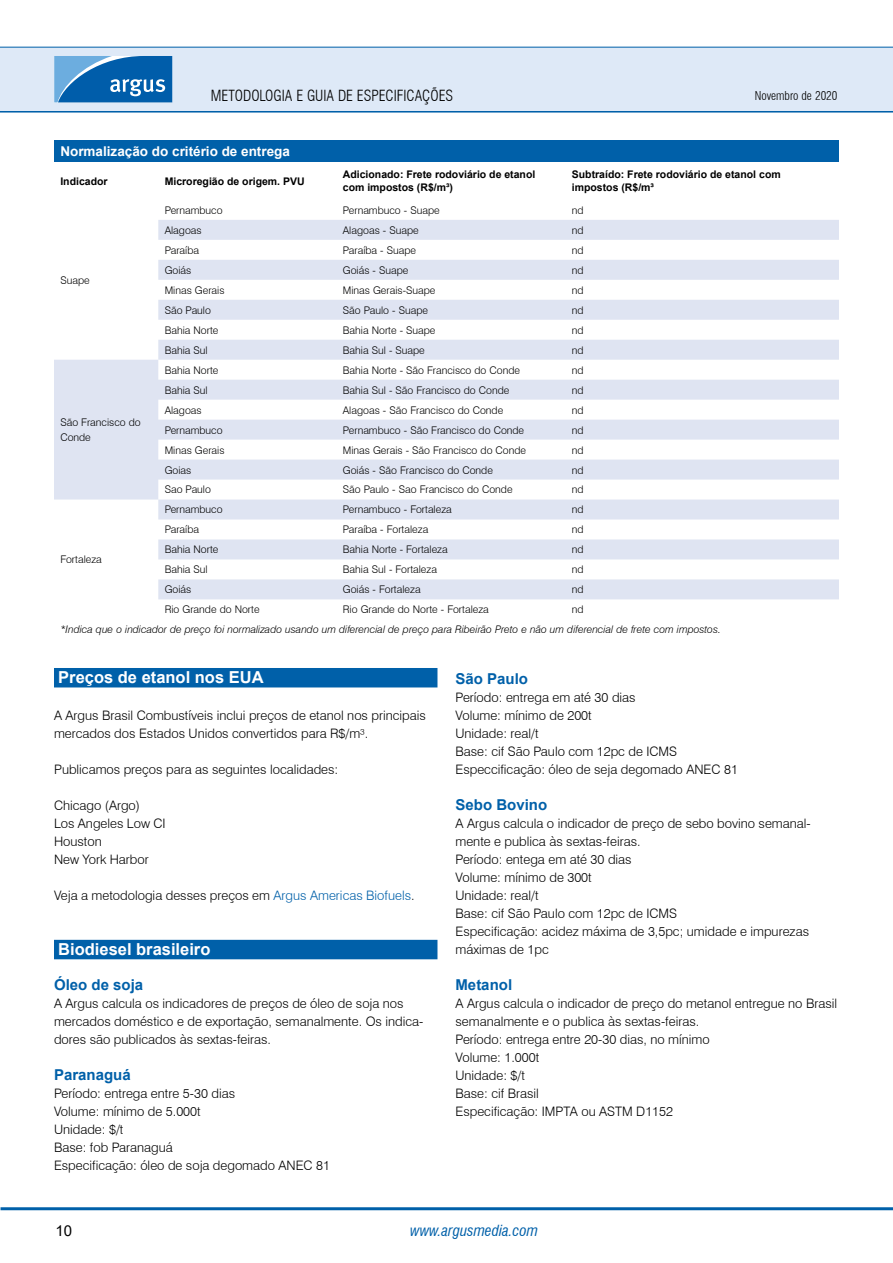
<style>
.page{position:relative;width:893px;height:1263px;background:#fff}
.page>*{position:absolute;margin:0;border:0;box-sizing:border-box;transform-origin:0 0}
.t1{font:700 16.5px "Arial";color:#fff}
.t2{font:700 15px "Arial";color:#0060a9}
.t3{font:300 condensed 15px "Swiss 721 BT";color:#000}
.t4{font:italic condensed 15px "Swiss 721 BT";color:#0060a9}
.t5{font:15px "Arial";color:#000}
.t6{font:700 13.5px "Arial";color:#fff}
.t7{font:300 13.05px/18px "Swiss 721 BT";color:#000}
.t8{font:300 condensed 12px "Swiss 721 BT";color:#000}
.t9{font:300 10.5px/15px "Swiss 721 BT";color:#000}
.t10{font:700 10.5px/12.6px "Arial";color:#000}
.t11{font:italic 300 10.5px "Swiss 721 BT";color:#000}
.s1{color:#0060a9}
</style>
<div class="page">
<hr style="left:0;top:110px;width:893px;height:3px;background:#0060a9">
<div style="left:0;top:47px;width:893px;height:64px;background:#dee9f7"></div>
<hr style="left:0;top:47px;width:893px;height:1px;background:#0060a9">
<svg style="left:54px;top:56px;width:118px;height:46px;background:#307dbd"></svg>
<hr style="left:1px;top:1207px;width:892px;height:3px;background:#0060a9">
<div style="left:54px;top:140px;width:785px;height:22px;background:#0060a9"></div>
<div style="left:158px;top:220px;width:681px;height:20px;background:#dfe4f2"></div>
<svg style="left:54px;top:260px;width:785px;height:339px"></svg>
<div style="left:54px;top:668px;width:383px;height:19px;background:#0060a9"></div>
<div style="left:54px;top:940px;width:383px;height:19px;background:#0060a9"></div>
<p class="t3" style="left:211px;top:86px;width:244px">METODOLOGIA E GUIA DE ESPECIFICAÇÕES</p>
<p class="t8" style="left:755px;top:88px;width:84px">Novembro de 2020</p>
<p class="t6" style="left:60px;top:142px;width:231px">Normalização do critério de entrega</p>
<p class="t10" style="left:60px;top:175px;width:49px">Indicador</p>
<p class="t10" style="left:165px;top:175px;width:142px">Microregião de origem. PVU</p>
<p class="t10" style="left:343px;top:168px;width:194px">Adicionado: Frete rodoviário de etanol com impostos (R$/m³)</p>
<p class="t10" style="left:572px;top:168px;width:210px">Subtraído: Frete rodoviário de etanol com impostos (R$/m³</p>
<p class="t9" style="left:60px;top:272px;width:31px">Suape</p>
<p class="t9" style="left:60px;top:415px;width:82px">São Francisco do<br>Conde</p>
<p class="t9" style="left:165px;top:202px;width:59px">Pernambuco</p>
<p class="t9" style="left:343px;top:202px;width:98px">Pernambuco - Suape</p>
<p class="t9" style="left:572px;top:202px;width:13px">nd</p>
<p class="t9" style="left:165px;top:222px;width:38px">Alagoas</p>
<p class="t9" style="left:343px;top:222px;width:77px">Alagoas - Suape</p>
<p class="t9" style="left:572px;top:222px;width:13px">nd</p>
<p class="t9" style="left:165px;top:242px;width:36px">Paraíba</p>
<p class="t9" style="left:343px;top:242px;width:75px">Paraíba - Suape</p>
<p class="t9" style="left:572px;top:242px;width:13px">nd</p>
<p class="t9" style="left:165px;top:262px;width:28px">Goiás</p>
<p class="t9" style="left:343px;top:262px;width:67px">Goiás - Suape</p>
<p class="t9" style="left:572px;top:262px;width:13px">nd</p>
<p class="t9" style="left:165px;top:282px;width:61px">Minas Gerais</p>
<p class="t9" style="left:343px;top:282px;width:94px">Minas Gerais-Suape</p>
<p class="t9" style="left:572px;top:282px;width:13px">nd</p>
<p class="t9" style="left:165px;top:302px;width:48px">São Paulo</p>
<p class="t9" style="left:343px;top:302px;width:87px">São Paulo - Suape</p>
<p class="t9" style="left:572px;top:302px;width:13px">nd</p>
<p class="t9" style="left:165px;top:322px;width:55px">Bahia Norte</p>
<p class="t9" style="left:343px;top:322px;width:94px">Bahia Norte - Suape</p>
<p class="t9" style="left:572px;top:322px;width:13px">nd</p>
<p class="t9" style="left:165px;top:342px;width:45px">Bahia Sul</p>
<p class="t9" style="left:343px;top:342px;width:84px">Bahia Sul - Suape</p>
<p class="t9" style="left:572px;top:342px;width:13px">nd</p>
<p class="t9" style="left:165px;top:362px;width:55px">Bahia Norte</p>
<p class="t9" style="left:343px;top:362px;width:179px">Bahia Norte - São Francisco do Conde</p>
<p class="t9" style="left:572px;top:362px;width:13px">nd</p>
<p class="t9" style="left:165px;top:382px;width:45px">Bahia Sul</p>
<p class="t9" style="left:343px;top:382px;width:168px">Bahia Sul - São Francisco do Conde</p>
<p class="t9" style="left:572px;top:382px;width:13px">nd</p>
<p class="t9" style="left:165px;top:402px;width:38px">Alagoas</p>
<p class="t9" style="left:343px;top:402px;width:162px">Alagoas - São Francisco do Conde</p>
<p class="t9" style="left:572px;top:402px;width:13px">nd</p>
<p class="t9" style="left:165px;top:422px;width:59px">Pernambuco</p>
<p class="t9" style="left:343px;top:422px;width:183px">Pernambuco - São Francisco do Conde</p>
<p class="t9" style="left:572px;top:422px;width:13px">nd</p>
<p class="t9" style="left:165px;top:442px;width:61px">Minas Gerais</p>
<p class="t9" style="left:343px;top:442px;width:185px">Minas Gerais - São Francisco do Conde</p>
<p class="t9" style="left:572px;top:442px;width:13px">nd</p>
<p class="t9" style="left:165px;top:462px;width:28px">Goias</p>
<p class="t9" style="left:343px;top:462px;width:152px">Goiás - São Francisco do Conde</p>
<p class="t9" style="left:572px;top:462px;width:13px">nd</p>
<p class="t9" style="left:165px;top:482px;width:48px">Sao Paulo</p>
<p class="t9" style="left:343px;top:482px;width:171px">São Paulo - Sao Francisco do Conde</p>
<p class="t9" style="left:572px;top:482px;width:13px">nd</p>
<p class="t9" style="left:165px;top:502px;width:59px">Pernambuco</p>
<p class="t9" style="left:343px;top:502px;width:111px">Pernambuco - Fortaleza</p>
<p class="t9" style="left:572px;top:502px;width:13px">nd</p>
<p class="t9" style="left:165px;top:522px;width:36px">Paraíba</p>
<p class="t9" style="left:343px;top:522px;width:87px">Paraíba - Fortaleza</p>
<p class="t9" style="left:572px;top:522px;width:13px">nd</p>
<p class="t9" style="left:165px;top:542px;width:55px">Bahia Norte</p>
<p class="t9" style="left:343px;top:542px;width:106px">Bahia Norte - Fortaleza</p>
<p class="t9" style="left:572px;top:542px;width:13px">nd</p>
<p class="t9" style="left:165px;top:562px;width:45px">Bahia Sul</p>
<p class="t9" style="left:343px;top:562px;width:96px">Bahia Sul - Fortaleza</p>
<p class="t9" style="left:572px;top:562px;width:13px">nd</p>
<p class="t9" style="left:165px;top:582px;width:28px">Goiás</p>
<p class="t9" style="left:343px;top:582px;width:79px">Goiás - Fortaleza</p>
<p class="t9" style="left:572px;top:582px;width:13px">nd</p>
<p class="t9" style="left:165px;top:602px;width:96px">Rio Grande do Norte</p>
<p class="t9" style="left:343px;top:602px;width:148px">Rio Grande do Norte - Fortaleza</p>
<p class="t9" style="left:572px;top:602px;width:13px">nd</p>
<p class="t11" style="left:60px;top:623px;width:662px">*Indica que o indicador de preço foi normalizado usando um diferencial de preço para Ribeirão Preto e não um diferencial de frete com impostos.</p>
<p class="t1" style="left:58px;top:666px;width:207px">Preços de etanol nos EUA</p>
<p class="t7" style="left:54px;top:706px;width:373px">A Argus Brasil Combustíveis inclui preços de etanol nos principais mercados dos Estados Unidos convertidos para R$/m³.</p>
<p class="t7" style="left:54px;top:760px;width:286px">Publicamos preços para as seguintes localidades:</p>
<p class="t7" style="left:54px;top:796px;width:113px">Chicago (Argo)<br>Los Angeles Low CI<br>Houston<br>New York Harbor</p>
<p class="t7" style="left:54px;top:886px;width:362px">Veja a metodologia desses preços em <span class="s1">Argus Americas Biofuels</span>.</p>
<p class="t9" style="left:60px;top:552px;width:43px">Fortaleza</p>
<p class="t2" style="left:455px;top:668px;width:74px">São Paulo</p>
<p class="t7" style="left:455px;top:688px;width:284px">Período: entrega em até 30 dias<br>Volume: mínimo de 200t<br>Unidade: real/t<br>Base: cif São Paulo com 12pc de ICMS<br>Especcificação: óleo de seja degomado ANEC 81</p>
<p class="t2" style="left:455px;top:794px;width:93px">Sebo Bovino</p>
<p class="t7" style="left:455px;top:814px;width:357px">A Argus calcula o indicador de preço de sebo bovino semanal&shy;mente e publica às sextas-feiras.<br>Período: entega em até 30 dias<br>Volume: mínimo de 300t<br>Unidade: real/t<br>Base: cif São Paulo com 12pc de ICMS<br>Especificação: acidez máxima de 3,5pc; umidade e impurezas máximas de 1pc</p>
<p class="t2" style="left:455px;top:974px;width:58px">Metanol</p>
<p class="t7" style="left:455px;top:994px;width:383px">A Argus calcula o indicador de preço do metanol entregue no Brasil semanalmente e o publica às sextas-feiras.<br>Período: entrega entre 20-30 dias, no mínimo<br>Volume: 1.000t<br>Unidade: $/t<br>Base: cif Brasil<br>Especificação: IMPTA ou ASTM D1152</p>
<p class="t1" style="left:58px;top:938px;width:154px">Biodiesel brasileiro</p>
<p class="t2" style="left:54px;top:974px;width:91px">Óleo de soja</p>
<p class="t7" style="left:54px;top:994px;width:371px">A Argus calcula os indicadores de preços de óleo de soja nos mercados doméstico e de exportação, semanalmente. Os indica&shy;dores são publicados às sextas-feiras.</p>
<p class="t2" style="left:54px;top:1064px;width:78px">Paranaguá</p>
<p class="t7" style="left:54px;top:1084px;width:278px">Período: entrega entre 5-30 dias<br>Volume: mínimo de 5.000t<br>Unidade: $/t<br>Base: fob Paranaguá<br>Especificação: óleo de soja degomado ANEC 81</p>
<p class="t5" style="left:55px;top:1220px;width:18px">10</p>
<p class="t4" style="left:410px;top:1221px;width:129px">www.argusmedia.com</p>
</div>
